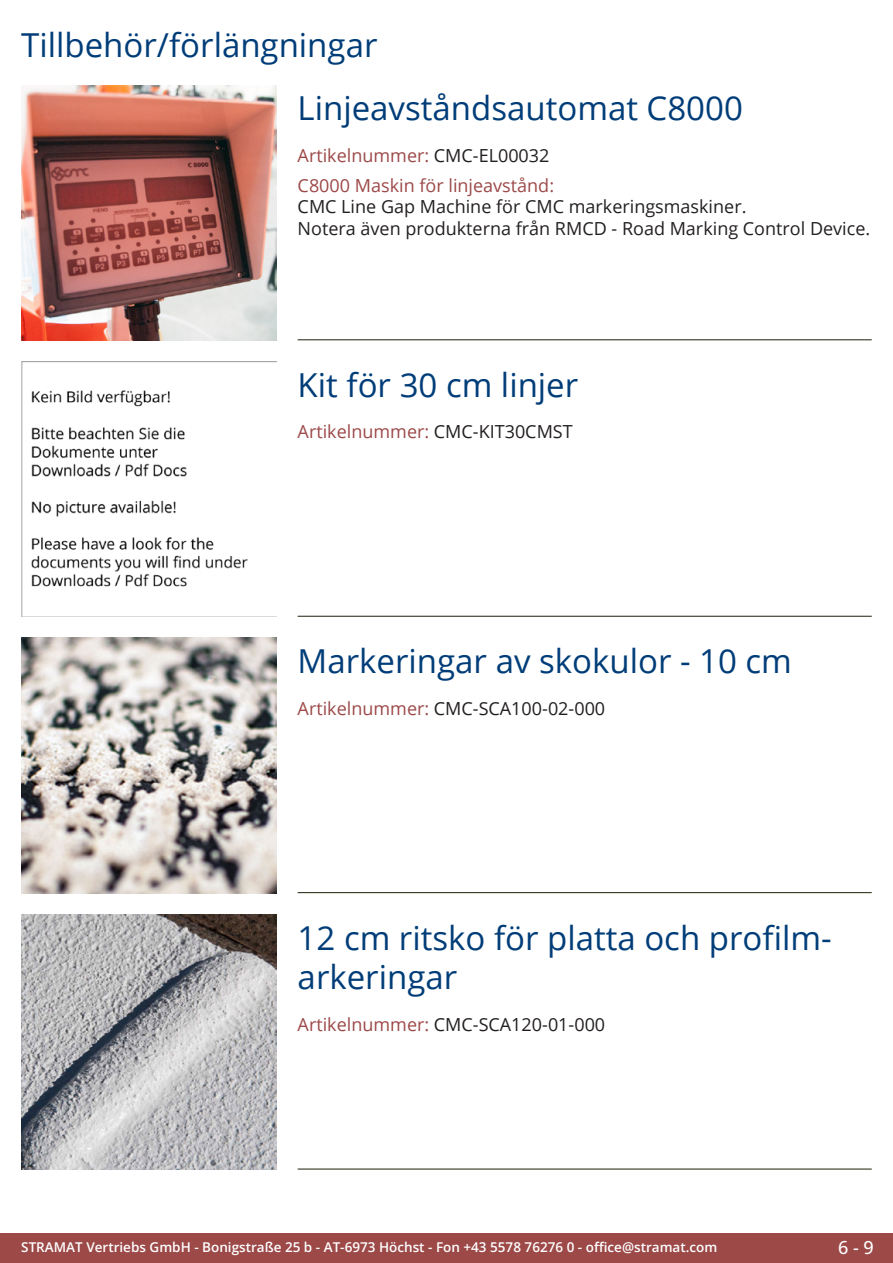
<style>
.page{position:relative;width:893px;height:1263px;background:#fff}
.page>*{position:absolute;margin:0;border:0;box-sizing:border-box;transform-origin:0 0}
.Produkttitel{font:33px/39.6px "Open Sans";color:#003d78}
.RastTitel{font:33px "Open Sans";color:#003d78}
.Beschreibung_Text{font:18px/21.6px "Open Sans";color:#231f20}
.TechDaten_Überschrif{font:18px "Open Sans";color:#231f20}
.TechDaten_Überschrif-2{font:18px "Open Sans";color:#9c4948}
.t1{font:500 18px "Open Sans";color:#fff}
.t2{font:600 13.5px "Open Sans";color:#fff}
.s1{color:#231f20}
.s2{color:#9c4948}
</style>
<div class="page">
<div style="left:0;top:1233px;width:893px;height:30px;background:#9c4948"></div>
<hr style="left:298px;top:340px;width:574px;height:1px;background:#201d08">
<hr style="left:298px;top:616px;width:574px;height:1px;background:#201d08">
<hr style="left:298px;top:892px;width:574px;height:1px;background:#201d08">
<hr style="left:298px;top:1169px;width:574px;height:1px;background:#201d08">
<img style="left:21px;top:85px;width:255px;height:255px">
<img style="left:21px;top:361px;width:255px;height:256px">
<img style="left:21px;top:638px;width:255px;height:255px">
<img style="left:21px;top:914px;width:255px;height:255px">
<p class="RastTitel" style="left:21px;top:22px;width:358px">Tillbehör/förlängningar</p>
<p class="Produkttitel" style="left:298px;top:88px;width:447px">Linjeavståndsautomat C8000</p>
<p class="TechDaten_Überschrif-2" style="left:298px;top:143px;width:253px">Artikelnummer: <span class="s1">CMC-EL00032</span></p>
<p class="Beschreibung_Text" style="left:298px;top:174px;width:574px"><span class="s2">C8000 Maskin för linjeavstånd:<br></span>CMC Line Gap Machine för CMC markeringsmaskiner.<br>Notera även produkterna från RMCD - Road Marking Control Device.</p>
<p class="Produkttitel" style="left:298px;top:364px;width:282px">Kit för 30 cm linjer</p>
<p class="TechDaten_Überschrif-2" style="left:298px;top:420px;width:277px">Artikelnummer: <span class="s1">CMC-KIT30CMST</span></p>
<p class="Produkttitel" style="left:298px;top:640px;width:496px">Markeringar av skokulor - 10 cm</p>
<p class="TechDaten_Überschrif" style="left:298px;top:696px;width:309px"><span class="s2">Artikelnummer:</span> CMC-SCA100-02-000</p>
<p class="Produkttitel" style="left:298px;top:917px;width:535px">12 cm ritsko för platta och profilm&shy;arkeringar</p>
<p class="TechDaten_Überschrif" style="left:298px;top:1012px;width:309px"><span class="s2">Artikelnummer:</span> CMC-SCA120-01-000</p>
<p class="t2" style="left:21px;top:1238px;width:698px">STRAMAT Vertriebs GmbH - Bonigstraße 25 b - AT-6973 Höchst - Fon +43 5578 76276 0 - office@stramat.com</p>
<p class="t1" style="left:838px;top:1234px;width:37px">6 - 9</p>
</div>
